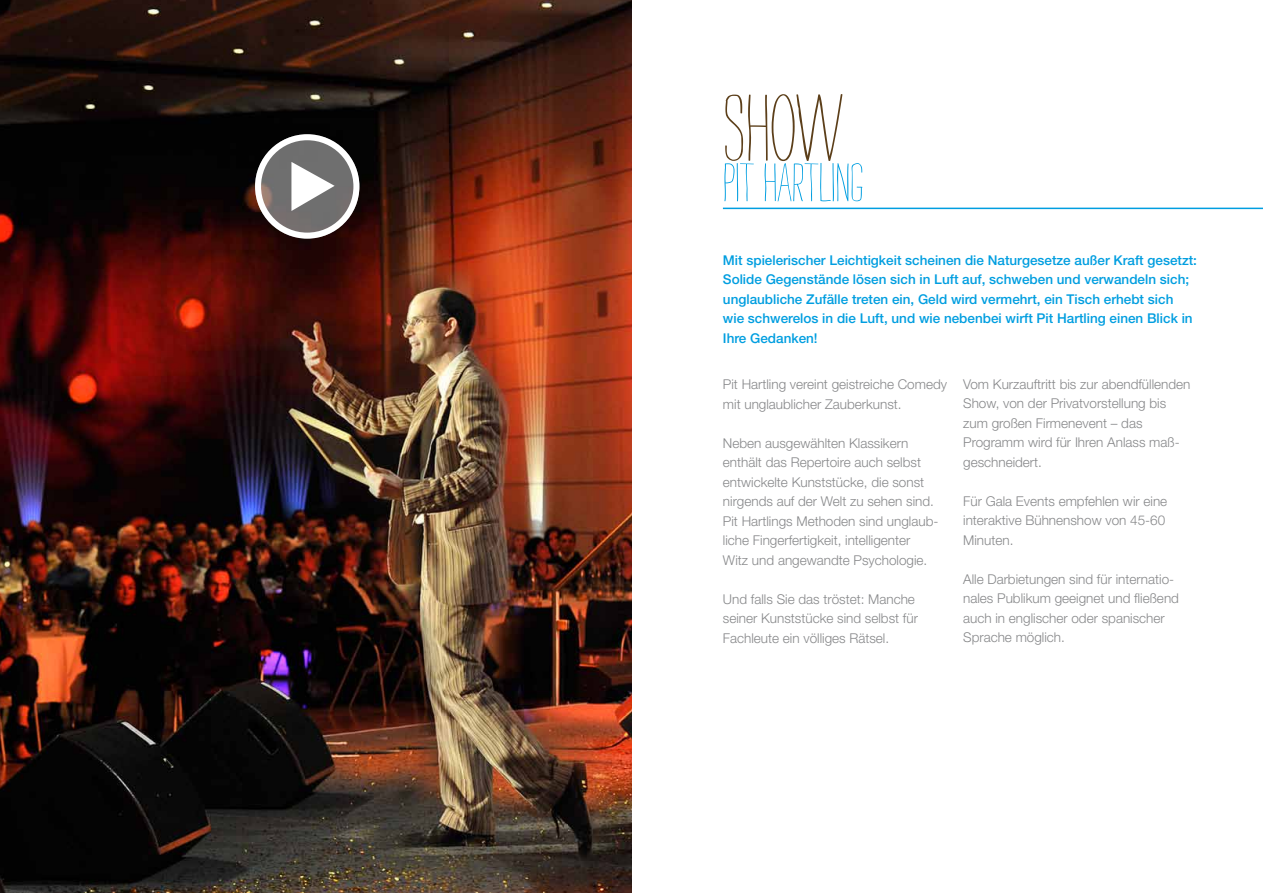
<style>
.page{position:relative;width:1263px;height:893px;background:#fff}
.page>*{position:absolute;margin:0;border:0;box-sizing:border-box;transform-origin:0 0}
.t1{font:105px "Strangelove Text";color:#5c3f1a}
.t2{font:60px "Strangelove Text";color:#009ee0}
.t3{font:300 13.5px/19.5px "Helvetica Neue";color:#87888a}
.t4{font:500 13.5px/19.5px "Helvetica Neue";color:#009ee0}
</style>
<div class="page">
<img style="left:0;top:0;width:631px;height:893px">
<hr style="left:723px;top:208px;width:540px;height:1px;background:#009ee0">
<svg style="left:258px;top:137px;width:98px;height:99px;fill:#6f6f6f"></svg>
<div style="left:255px;top:134px;width:104px;height:105px;border:6px solid #fff;border-radius:50%"></div>
<h1 class="t1" style="left:723px;top:80px;width:122px">SHOW</h1>
<h2 class="t2" style="left:723px;top:155px;width:142px">PIT HARTLING</h2>
<p class="t4" style="left:723px;top:250px;width:476px">Mit spielerischer Leichtigkeit scheinen die Naturgesetze außer Kraft gesetzt:<br>Solide Gegenstände lösen sich in Luft auf, schweben und verwandeln sich; unglaubliche Zufälle treten ein, Geld wird vermehrt, ein Tisch erhebt sich wie schwerelos in die Luft, und wie nebenbei wirft Pit Hartling einen Blick in Ihre Gedanken!</p>
<p class="t3" style="left:723px;top:374px;width:226px">Pit Hartling vereint geistreiche Comedy mit unglaublicher Zauberkunst.</p>
<p class="t3" style="left:723px;top:433px;width:215px">Neben ausgewählten Klassikern enthält das Repertoire auch selbst entwickelte Kunststücke, die sonst nirgends auf der Welt zu sehen sind.<br>Pit Hartlings Methoden sind unglaub&shy;liche Fingerfertigkeit, intelligenter Witz und angewandte Psychologie.</p>
<p class="t3" style="left:723px;top:589px;width:196px">Und falls Sie das tröstet: Manche seiner Kunststücke sind selbst für<br>Fachleute ein völliges Rätsel.</p>
<p class="t3" style="left:963px;top:374px;width:229px">Vom Kurzauftritt bis zur abendfüllenden<br>Show, von der Privatvorstellung bis zum großen Firmenevent – das<br>Programm wird für Ihren Anlass maß&shy;geschneidert.</p>
<p class="t3" style="left:963px;top:491px;width:206px">Für Gala Events empfehlen wir eine interaktive Bühnenshow von 45-60<br>Minuten.</p>
<p class="t3" style="left:963px;top:569px;width:217px">Alle Darbietungen sind für internatio&shy;nales Publikum geeignet und fließend auch in englischer oder spanischer<br>Sprache möglich.</p>
</div>
